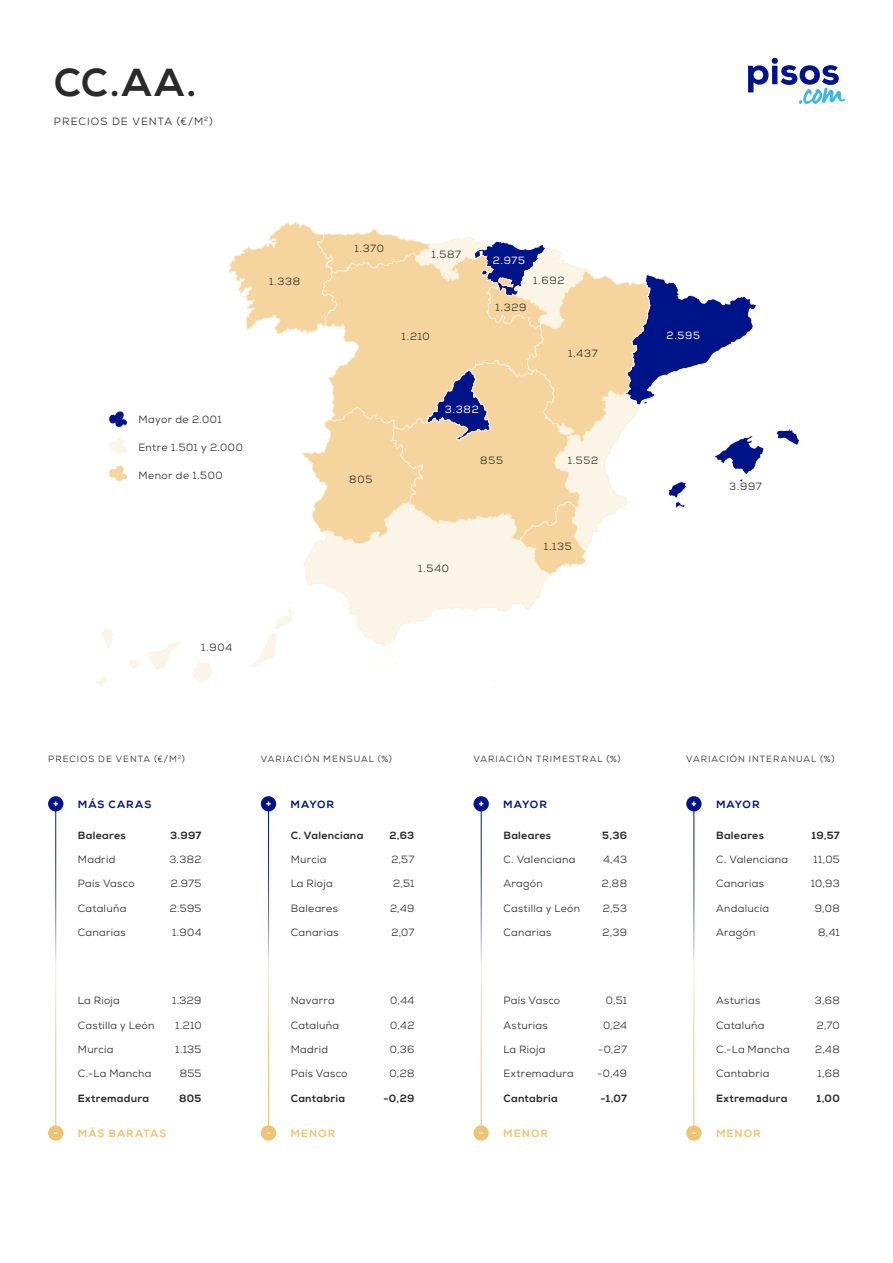
<style>
.page{position:relative;width:893px;height:1263px;background:#fff}
.page>*{position:absolute;margin:0;border:0;box-sizing:border-box;transform-origin:0 0}
.t1{font:800 39px "Nexa";color:#2a2a2a}
.t2{font:10.5px "Nexa";letter-spacing:.03em;color:#2a2a2a}
.t3{font:800 10.5px "Nexa";letter-spacing:.025em;color:#2a2a2a}
.t4{font:800 10.5px "Nexa";letter-spacing:.095em;color:#f0c274}
.t5{font:800 10.5px "Nexa";letter-spacing:.095em;color:#001489}
.t6{font:10.5px "Nexa";letter-spacing:.105em;color:#2a2a2a}
.t7{font:10.5px "Nexa";letter-spacing:.075em;color:#f9f1dc}
.t8{font:9px "Nexa";letter-spacing:.11em;color:#2a2a2a}
</style>
<div class="page">
<svg style="left:748px;top:57px;width:97px;height:47px"></svg>
<svg style="left:95px;top:220px;width:704px;height:466px"></svg>
<div style="left:388px;top:650px;width:8px;height:8px;border:1px solid #fefcf8;border-radius:50%"></div>
<div style="left:490px;top:680px;width:8px;height:8px;border:1px solid #fefcf8;border-radius:50%"></div>
<svg style="left:261px;top:796px;width:15px;height:15px"></svg>
<svg style="left:261px;top:1125px;width:15px;height:16px"></svg>
<svg style="left:474px;top:796px;width:15px;height:15px"></svg>
<svg style="left:474px;top:1125px;width:15px;height:16px"></svg>
<svg style="left:686px;top:796px;width:15px;height:15px"></svg>
<svg style="left:686px;top:1125px;width:15px;height:16px"></svg>
<svg style="left:48px;top:796px;width:15px;height:15px"></svg>
<svg style="left:48px;top:1125px;width:15px;height:16px"></svg>
<p class="t1" style="left:54px;top:59px;width:144px">CC.AA.</p>
<p class="t6" style="left:54px;top:115px;width:160px">PRECIOS DE VENTA (€/M<sup>2</sup>)</p>
<p class="t2" style="left:269px;top:275px;width:33px">1.338</p>
<p class="t2" style="left:138px;top:413px;width:85px">Mayor de 2.001</p>
<p class="t2" style="left:138px;top:441px;width:106px">Entre 1.501 y 2.000</p>
<p class="t2" style="left:138px;top:469px;width:86px">Menor de 1.500</p>
<p class="t2" style="left:201px;top:641px;width:33px">1.904</p>
<p class="t2" style="left:354px;top:242px;width:31px">1.370</p>
<p class="t2" style="left:431px;top:247px;width:31px">1.587</p>
<p class="t2" style="left:402px;top:329px;width:30px">1.210</p>
<p class="t7" style="left:493px;top:254px;width:34px">2.975</p>
<p class="t2" style="left:495px;top:301px;width:33px">1.329</p>
<p class="t2" style="left:533px;top:274px;width:33px">1.692</p>
<p class="t2" style="left:568px;top:347px;width:31px">1.437</p>
<p class="t2" style="left:349px;top:472px;width:25px">805</p>
<p class="t7" style="left:445px;top:403px;width:36px">3.382</p>
<p class="t2" style="left:480px;top:454px;width:24px">855</p>
<p class="t2" style="left:568px;top:454px;width:32px">1.552</p>
<p class="t2" style="left:418px;top:562px;width:32px">1.540</p>
<p class="t2" style="left:544px;top:539px;width:29px">1.135</p>
<p class="t7" style="left:666px;top:329px;width:35px">2.595</p>
<p class="t2" style="left:729px;top:480px;width:34px">3.997</p>
<p class="t8" style="left:48px;top:753px;width:138px">PRECIOS DE VENTA (€/M<sup>2</sup>)</p>
<p class="t5" style="left:78px;top:798px;width:75px">MÁS CARAS</p>
<p class="t3" style="left:78px;top:829px;width:49px">Baleares</p>
<p class="t2" style="left:78px;top:853px;width:39px">Madrid</p>
<p class="t2" style="left:78px;top:877px;width:58px">País Vasco</p>
<p class="t2" style="left:78px;top:901px;width:50px">Cataluña</p>
<p class="t2" style="left:78px;top:926px;width:49px">Canarias</p>
<p class="t3" style="left:170px;top:829px;width:33px">3.997</p>
<p class="t2" style="left:169px;top:853px;width:34px">3.382</p>
<p class="t2" style="left:171px;top:877px;width:32px">2.975</p>
<p class="t2" style="left:170px;top:901px;width:33px">2.595</p>
<p class="t2" style="left:172px;top:926px;width:31px">1.904</p>
<p class="t2" style="left:78px;top:994px;width:44px">La Rioja</p>
<p class="t2" style="left:78px;top:1018px;width:78px">Castilla y León</p>
<p class="t2" style="left:78px;top:1042px;width:37px">Murcia</p>
<p class="t2" style="left:78px;top:1067px;width:75px">C.-La Mancha</p>
<p class="t3" style="left:78px;top:1091px;width:73px">Extremadura</p>
<p class="t2" style="left:172px;top:994px;width:31px">1.329</p>
<p class="t2" style="left:175px;top:1018px;width:28px">1.210</p>
<p class="t2" style="left:175px;top:1042px;width:28px">1.135</p>
<p class="t2" style="left:180px;top:1067px;width:23px">855</p>
<p class="t3" style="left:179px;top:1091px;width:24px">805</p>
<p class="t4" style="left:78px;top:1127px;width:90px">MÁS BARATAS</p>
<p class="t8" style="left:261px;top:753px;width:133px">VARIACIÓN MENSUAL (%)</p>
<p class="t5" style="left:291px;top:798px;width:45px">MAYOR</p>
<p class="t3" style="left:291px;top:829px;width:74px">C. Valenciana</p>
<p class="t2" style="left:291px;top:853px;width:37px">Murcia</p>
<p class="t2" style="left:291px;top:877px;width:44px">La Rioja</p>
<p class="t2" style="left:291px;top:901px;width:49px">Baleares</p>
<p class="t2" style="left:291px;top:926px;width:49px">Canarias</p>
<p class="t3" style="left:389px;top:829px;width:27px">2,63</p>
<p class="t2" style="left:391px;top:853px;width:25px">2,57</p>
<p class="t2" style="left:393px;top:877px;width:23px">2,51</p>
<p class="t2" style="left:390px;top:901px;width:26px">2,49</p>
<p class="t2" style="left:391px;top:926px;width:24px">2,07</p>
<p class="t2" style="left:291px;top:994px;width:46px">Navarra</p>
<p class="t2" style="left:291px;top:1018px;width:50px">Cataluña</p>
<p class="t2" style="left:291px;top:1042px;width:39px">Madrid</p>
<p class="t2" style="left:291px;top:1067px;width:58px">País Vasco</p>
<p class="t3" style="left:291px;top:1091px;width:56px">Cantabria</p>
<p class="t4" style="left:291px;top:1127px;width:46px">MENOR</p>
<p class="t2" style="left:390px;top:994px;width:26px">0,44</p>
<p class="t2" style="left:390px;top:1018px;width:26px">0,42</p>
<p class="t2" style="left:390px;top:1042px;width:26px">0,36</p>
<p class="t2" style="left:389px;top:1067px;width:26px">0,28</p>
<p class="t3" style="left:383px;top:1091px;width:33px">-0,29</p>
<p class="t8" style="left:474px;top:753px;width:149px">VARIACIÓN TRIMESTRAL (%)</p>
<p class="t5" style="left:503px;top:798px;width:45px">MAYOR</p>
<p class="t3" style="left:503px;top:829px;width:49px">Baleares</p>
<p class="t2" style="left:503px;top:853px;width:74px">C. Valenciana</p>
<p class="t2" style="left:503px;top:877px;width:41px">Aragón</p>
<p class="t2" style="left:503px;top:901px;width:78px">Castilla y León</p>
<p class="t2" style="left:503px;top:926px;width:49px">Canarias</p>
<p class="t3" style="left:602px;top:829px;width:26px">5,36</p>
<p class="t2" style="left:603px;top:853px;width:25px">4,43</p>
<p class="t2" style="left:602px;top:877px;width:27px">2,88</p>
<p class="t2" style="left:603px;top:901px;width:26px">2,53</p>
<p class="t2" style="left:602px;top:926px;width:26px">2,39</p>
<p class="t2" style="left:503px;top:994px;width:58px">País Vasco</p>
<p class="t2" style="left:503px;top:1018px;width:46px">Asturias</p>
<p class="t2" style="left:503px;top:1042px;width:44px">La Rioja</p>
<p class="t2" style="left:503px;top:1067px;width:72px">Extremadura</p>
<p class="t3" style="left:503px;top:1091px;width:56px">Cantabria</p>
<p class="t4" style="left:503px;top:1127px;width:46px">MENOR</p>
<p class="t2" style="left:606px;top:994px;width:23px">0,51</p>
<p class="t2" style="left:603px;top:1018px;width:26px">0,24</p>
<p class="t2" style="left:598px;top:1042px;width:31px">-0,27</p>
<p class="t2" style="left:597px;top:1067px;width:32px">-0,49</p>
<p class="t3" style="left:600px;top:1091px;width:28px">-1,07</p>
<p class="t8" style="left:686px;top:753px;width:150px">VARIACIÓN INTERANUAL (%)</p>
<p class="t5" style="left:716px;top:798px;width:45px">MAYOR</p>
<p class="t3" style="left:716px;top:829px;width:49px">Baleares</p>
<p class="t2" style="left:716px;top:853px;width:74px">C. Valenciana</p>
<p class="t2" style="left:716px;top:877px;width:49px">Canarias</p>
<p class="t2" style="left:716px;top:901px;width:55px">Andalucía</p>
<p class="t2" style="left:716px;top:926px;width:41px">Aragón</p>
<p class="t3" style="left:811px;top:829px;width:30px">19,57</p>
<p class="t2" style="left:813px;top:853px;width:28px">11,05</p>
<p class="t2" style="left:811px;top:877px;width:30px">10,93</p>
<p class="t2" style="left:815px;top:901px;width:26px">9,08</p>
<p class="t2" style="left:818px;top:926px;width:23px">8,41</p>
<p class="t2" style="left:716px;top:994px;width:46px">Asturias</p>
<p class="t2" style="left:716px;top:1018px;width:50px">Cataluña</p>
<p class="t2" style="left:716px;top:1042px;width:75px">C.-La Mancha</p>
<p class="t2" style="left:716px;top:1067px;width:55px">Cantabria</p>
<p class="t3" style="left:716px;top:1091px;width:73px">Extremadura</p>
<p class="t4" style="left:716px;top:1127px;width:46px">MENOR</p>
<p class="t2" style="left:815px;top:994px;width:26px">3,68</p>
<p class="t2" style="left:817px;top:1018px;width:24px">2,70</p>
<p class="t2" style="left:815px;top:1042px;width:26px">2,48</p>
<p class="t2" style="left:817px;top:1067px;width:24px">1,68</p>
<p class="t3" style="left:816px;top:1091px;width:25px">1,00</p>
</div>
